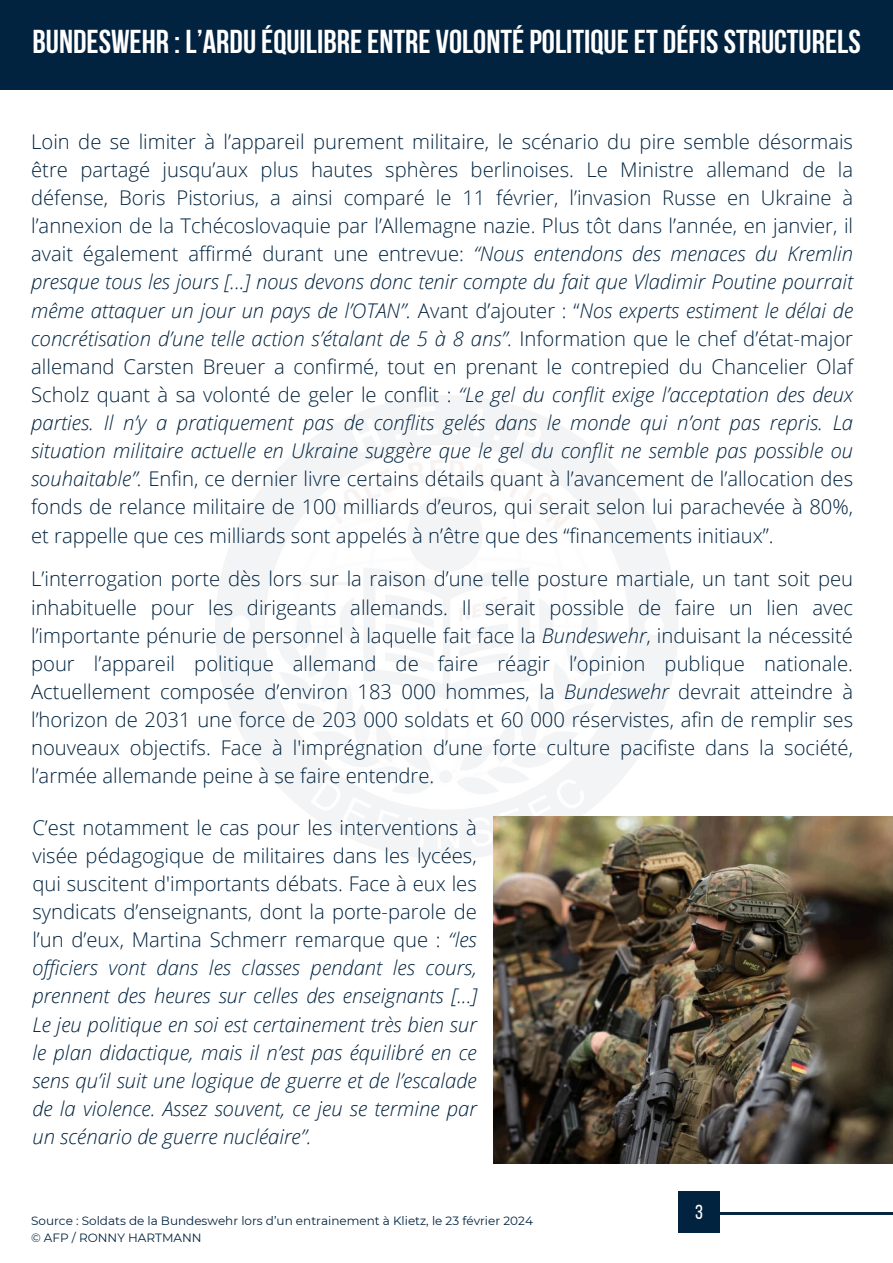
<style>
.page{position:relative;width:893px;height:1263px;background:#fff}
.page>*{position:absolute;margin:0;border:0;box-sizing:border-box;transform-origin:0 0}
.t1{font:700 33px "Bebas Neue";color:#fff}
.t2{font:20.33px "Bebas Neue";color:#fff}
.t3{font:300 20.25px/28.1px "Open Sans";color:#01233f;text-align:justify}
.t4{font:italic 300 20.25px/28.1px "Open Sans";color:#01233f;text-align:justify}
.t5{font:12px "Montserrat";color:#01233f}
.s1{font-style:italic}
.s2{font-style:normal}
</style>
<div class="page">
<div style="left:0;top:0;width:893px;height:89px;background:#01233f"></div>
<svg style="left:719px;top:1202px;width:174px;height:23px"></svg>
<div style="left:678px;top:1191px;width:41px;height:42px;background:#01233f"></div>
<img style="left:215px;top:396px;width:463px;height:471px">
<img style="left:494px;top:816px;width:399px;height:347px">
<p class="t1" style="left:32px;top:28px;width:829px">BUNDESWEHR : L’ARDUÉQUILIBREENTRE VOLONTÉPOLITIQUEET DÉFISSTRUCTURELS</p>
<h1 class="t3" style="left:31px;top:127px;width:823px">Loin de se limiter à l’appareil purement militaire, le scénario du pire semble désormais être partagé jusqu’aux plus hautes sphères berlinoises. Le Ministre allemand de la défense, Boris Pistorius, a ainsi comparé le 11 février, l’invasion Russe en Ukraine à l’annexion de la Tchécoslovaquie par l’Allemagne nazie. Plus tôt dans l’année, en janvier, il avait également affirmé durant une entrevue: <span class="s1">“Nous entendons des menaces du Kremlin presque tous les jours [...] nous devons donc tenir compte du fait que Vladimir Poutine pourrait même attaquer un jour un pays de l’OTAN”.</span> Avant d’ajouter : “<span class="s1">Nos experts estiment le délai de concrétisation d’une telle action s’étalant de 5 à 8 ans”.</span> Information que le chef d’état-major allemand Carsten Breuer a confirmé, tout en prenant le contrepied du Chancelier Olaf Scholz quant à sa volonté de geler le conflit : <span class="s1">“Le gel du conflit exige l’acceptation des deux parties. Il n’y a pratiquement pas de conflits gelés dans le monde qui n’ont pas repris. La situation militaire actuelle en Ukraine suggère que le gel du conflit ne semble pas possible ou souhaitable”.</span> Enfin, ce dernier livre certains détails quant à l’avancement de l’allocation des fonds de relance militaire de 100 milliards d’euros, qui serait selon lui parachevée à 80%, et rappelle que ces milliards sont appelés à n’être que des “financements initiaux”.</h1>
<h2 class="t3" style="left:31px;top:564px;width:823px">L’interrogation porte dès lors sur la raison d’une telle posture martiale, un tant soit peu inhabituelle pour les dirigeants allemands. Il serait possible de faire un lien avec l’importante pénurie de personnel à laquelle fait face la <span class="s1">Bundeswehr</span>, induisant la nécessité pour l’appareil politique allemand de faire réagir l’opinion publique nationale.<br>Actuellement composée d’environ 183 000 hommes, la <span class="s1">Bundeswehr</span> devrait atteindre à l’horizon de 2031 une force de 203 000 soldats et 60 000 réservistes, afin de remplir ses nouveaux objectifs. Face à l'imprégnation d’une forte culture pacifiste dans la société, l’armée allemande peine à se faire entendre.</h2>
<h2 class="t4" style="left:32px;top:813px;width:446px"><span class="s2">C’est notamment le cas pour les interventions à visée pédagogique de militaires dans les lycées, qui suscitent d'importants débats. Face à eux les syndicats d’enseignants, dont la porte-parole de l’un d’eux, Martina Schmerr remarque que :</span> “les officiers vont dans les classes pendant les cours, prennent des heures sur celles des enseignants [...] Le jeu politique en soi est certainement très bien sur le plan didactique, mais il n’est pas équilibré en ce sens qu’il suit une logique de guerre et de l’escalade de la violence. Assez souvent, ce jeu se termine par un scénario de guerre nucléaire”.</h2>
<p class="t5" style="left:31px;top:1214px;width:503px">Source : Soldats de la Bundeswehr lors d’un entrainement à Klietz, le 23 février 2024</p>
<p class="t5" style="left:31px;top:1230px;width:172px">© AFP / RONNY HARTMANN</p>
<p class="t2" style="left:695px;top:1203px;width:9px">3</p>
</div>
